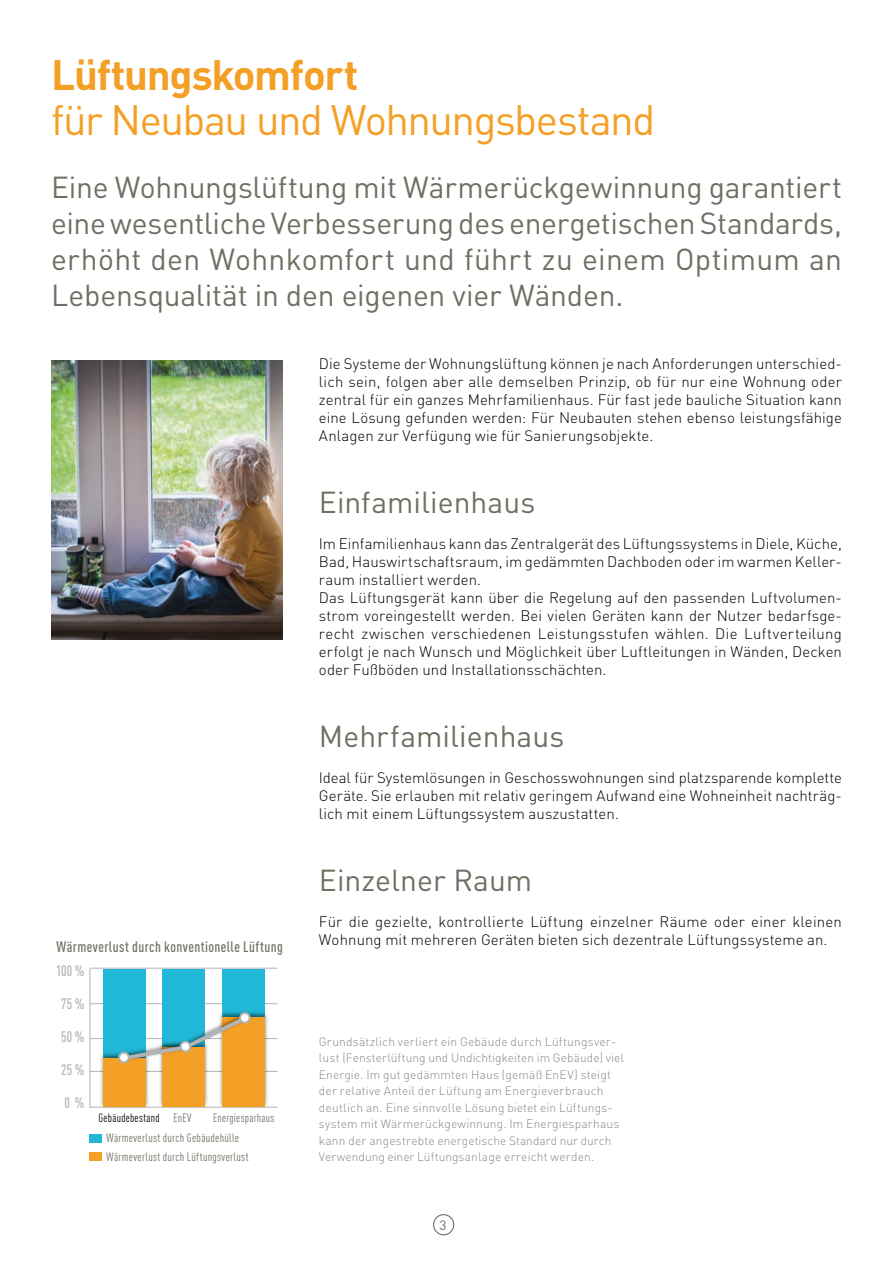
<style>
.page{position:relative;width:893px;height:1263px;background:#fff}
.page>*{position:absolute;margin:0;border:0;box-sizing:border-box;transform-origin:0 0}
.t1{font:42px "DIN Pro";letter-spacing:-.04em;color:#f49f25}
.t2{font:700 42px "DIN Pro";letter-spacing:-.03em;color:#f49f25}
.t3{font:30px/36px "DIN Pro";color:#706f63;text-align:justify}
.t4{font:300 15px/18px "DIN Pro";letter-spacing:.005em;color:#000;text-align:justify}
.t5{font:500 15px "DIN Cond";letter-spacing:.03em;color:#706f63}
.t6{font:500 15px "DIN Cond";letter-spacing:.01em;color:#b1b3b4;scale:.96 1}
.t7{font:13.5px "DIN Pro";color:#706f63}
.t8{font:300 12px/16.5px "DIN Pro";letter-spacing:.015em;color:#878781}
.t9{font:12px "DIN Cond";letter-spacing:.025em;color:#706f63}
.t10{font:12px "DIN Cond";letter-spacing:.025em;color:#000;scale:.96 1}
.t11{font:12px "DIN Cond";letter-spacing:.025em;color:#706f63;scale:.96 1}
.s1{color:#706f63}
</style>
<div class="page">
<hr style="left:90px;top:1107px;width:187px;height:1px;background:#b1b3b4">
<hr style="left:90px;top:1038px;width:187px;height:1px;background:#b1b3b4">
<hr style="left:90px;top:1003px;width:187px;height:1px;background:#b1b3b4">
<hr style="left:90px;top:968px;width:187px;height:1px;background:#b1b3b4">
<hr style="left:90px;top:1071px;width:187px;height:1px;background:#b1b3b4">
<hr style="left:89px;top:969px;width:1px;height:138px;background:#b1b3b4">
<div style="left:103px;top:969px;width:42px;height:137px;background:#20b8d6"></div>
<div style="left:99px;top:1052px;width:50px;height:57px;background:#000;opacity:.5"></div>
<div style="left:103px;top:1058px;width:42px;height:48px;background:#f49f25"></div>
<div style="left:163px;top:969px;width:42px;height:137px;background:#20b8d6"></div>
<div style="left:159px;top:1041px;width:50px;height:67px;background:#000;opacity:.5"></div>
<div style="left:163px;top:1047px;width:42px;height:59px;background:#f49f25"></div>
<div style="left:222px;top:969px;width:43px;height:137px;background:#20b8d6"></div>
<div style="left:218px;top:1011px;width:51px;height:97px;background:#000;opacity:.5"></div>
<div style="left:222px;top:1017px;width:43px;height:89px;background:#f49f25"></div>
<div style="left:121px;top:1010px;width:129px;height:51px;background:#000;opacity:.5"></div>
<svg style="left:120px;top:1013px;width:130px;height:49px"></svg>
<div style="left:119px;top:1053px;width:10px;height:9px;background:#fff;border-radius:50%"></div>
<div style="left:118px;top:1052px;width:12px;height:11px;border:2px solid #b1b3b4;border-radius:50%"></div>
<div style="left:181px;top:1042px;width:9px;height:9px;background:#fff;border-radius:50%"></div>
<div style="left:180px;top:1041px;width:11px;height:11px;border:2px solid #b1b3b4;border-radius:50%"></div>
<div style="left:240px;top:1013px;width:10px;height:10px;background:#fff;border-radius:50%"></div>
<div style="left:239px;top:1012px;width:12px;height:11px;border:2px solid #b1b3b4;border-radius:50%"></div>
<div style="left:89px;top:1152px;width:12px;height:9px;background:#f49f25"></div>
<div style="left:89px;top:1134px;width:12px;height:8px;background:#20b8d6"></div>
<img style="left:51px;top:360px;width:231px;height:279px">
<div style="left:433px;top:1214px;width:21px;height:21px;border:1px solid #706f63;border-radius:50%"></div>
<h1 class="t2" style="left:51px;top:46px;width:309px">Lüftungskomfort</h1>
<h1 class="t1" style="left:51px;top:91px;width:606px">für Neubau und Wohnungsbestand</h1>
<h2 class="t3" style="left:51px;top:168px;width:792px">Eine Wohnungslüftung mit Wärmerückgewinnung garantiert eine wesentliche Verbesserung des energetischen Standards, erhöht den Wohnkomfort und führt zu einem Optimum an Lebensqualität in den eigenen vier Wänden.</h2>
<p class="t4" style="left:319px;top:354px;width:525px">Die Systeme der Wohnungslüftung können je nach Anforderungen unterschied&shy;lich sein, folgen aber alle demselben Prinzip, ob für nur eine Wohnung oder zentral für ein ganzes Mehrfamilienhaus. Für fast jede bauliche Situation kann eine Lösung gefunden werden: Für Neubauten stehen ebenso leistungsfähige Anlagen zur Verfügung wie für Sanierungsobjekte.</p>
<h2 class="t3" style="left:319px;top:483px;width:218px">Einfamilienhaus</h2>
<p class="t4" style="left:319px;top:534px;width:524px;text-align:left">Im Einfamilienhaus kann das Zentralgerät des Lüftungssystems in Diele, Küche, Bad, Hauswirtschaftsraum, im gedämmten Dachboden oder im warmen Keller&shy;raum installiert werden.<br>Das Lüftungsgerät kann über die Regelung auf den passenden Luftvolumen&shy;strom voreingestellt werden. Bei vielen Geräten kann der Nutzer bedarfsge&shy;recht zwischen verschiedenen Leistungsstufen wählen. Die Luftverteilung erfolgt je nach Wunsch und Möglichkeit über Luftleitungen in Wänden, Decken oder Fußböden und Installationsschächten.</p>
<p class="t5" style="left:57px;top:938px;width:228px">Wärmeverlust durch konventionelle Lüftung</p>
<p class="t6" style="left:56px;top:961px;width:31px">100 %</p>
<p class="t6" style="left:61px;top:994px;width:26px">75 %</p>
<p class="t6" style="left:61px;top:1027px;width:26px">50 %</p>
<p class="t6" style="left:61px;top:1060px;width:26px">25 %</p>
<p class="t6" style="left:64px;top:1093px;width:23px">0 %</p>
<p class="t10" style="left:99px;top:1111px;width:98px">Gebäudebestand <span class="s1">EnEV</span></p>
<p class="t11" style="left:213px;top:1111px;width:65px">Energiesparhaus</p>
<p class="t9" style="left:107px;top:1149px;width:144px">Wärmeverlust durch Lüftungsverlust</p>
<p class="t9" style="left:107px;top:1131px;width:134px">Wärmeverlust durch Gebäudehülle</p>
<h2 class="t3" style="left:319px;top:717px;width:247px">Mehrfamilienhaus</h2>
<p class="t4" style="left:319px;top:768px;width:525px">Ideal für Systemlösungen in Geschosswohnungen sind platzsparende komplette Geräte. Sie erlauben mit relativ geringem Aufwand eine Wohneinheit nachträg&shy;lich mit einem Lüftungssystem auszustatten.</p>
<h2 class="t3" style="left:319px;top:861px;width:215px">Einzelner Raum</h2>
<p class="t4" style="left:319px;top:912px;width:524px">Für die gezielte, kontrollierte Lüftung einzelner Räume oder einer kleinen<br>Wohnung mit mehreren Geräten bieten sich dezentrale Lüftungssysteme an.</p>
<p class="t8" style="left:319px;top:1032px;width:307px">Grundsätzlich verliert ein Gebäude durch Lüftungsver&shy;lust (Fensterlüftung und Undichtigkeiten im Gebäude) viel Energie. Im gut gedämmten Haus (gemäß EnEV) steigt der relative Anteil der Lüftung am Energieverbrauch deutlich an. Eine sinnvolle Lösung bietet ein Lüftungs&shy;system mit Wärmerückgewinnung. Im Energiesparhaus kann der angestrebte energetische Standard nur durch Verwendung einer Lüftungsanlage erreicht werden.</p>
<p class="t7" style="left:440px;top:1216px;width:9px">3</p>
</div>
